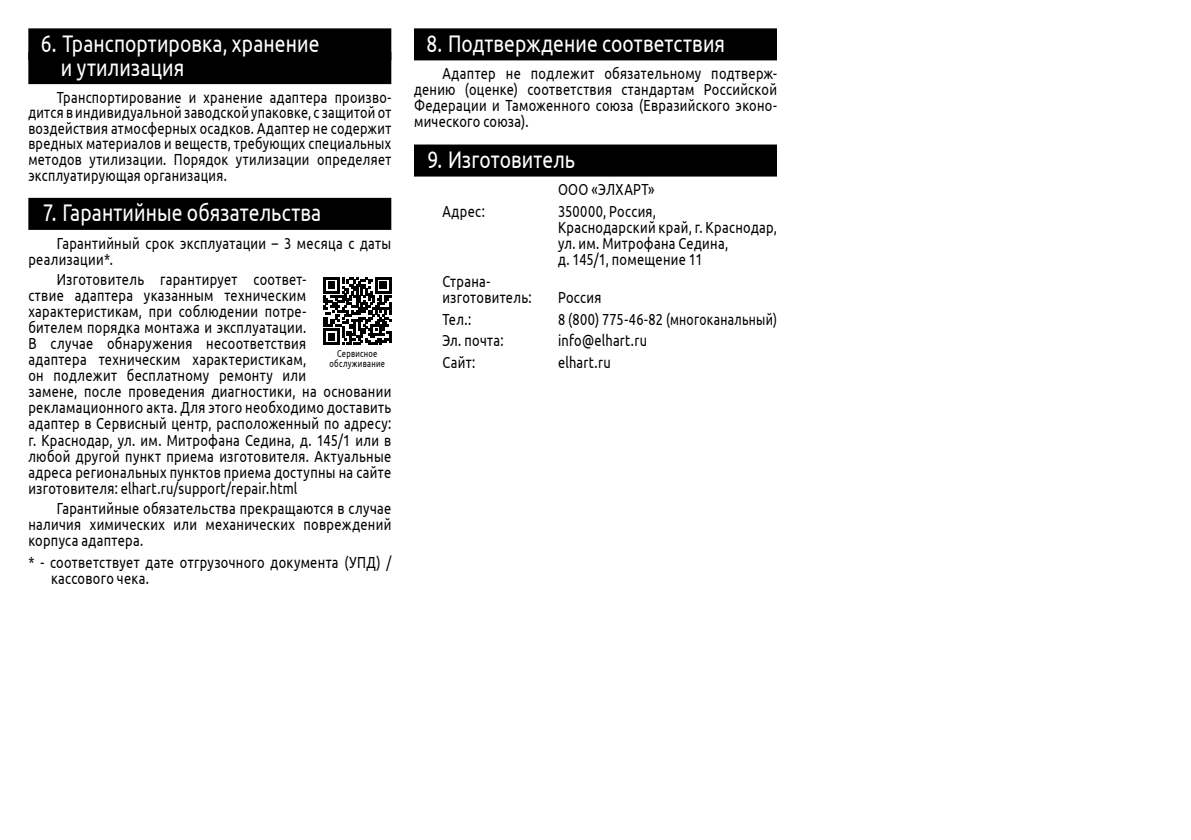
<style>
.page{position:relative;width:1191px;height:840px;background:#fff}
.page>*{position:absolute;margin:0;border:0;box-sizing:border-box;transform-origin:0 0}
.t1{font:24px/23.6px "Ubuntu";letter-spacing:.005em;color:#fff;scale:.8 1}
.t2{font:16px/16px "Ubuntu";letter-spacing:.025em;color:#000;scale:.8 1}
.t3{font:16px/15.6px "Ubuntu";letter-spacing:.025em;color:#000;text-align:justify;scale:.79 1}
.t4{font:10px/10px "Ubuntu";letter-spacing:.035em;color:#000;text-align:center;scale:.75 1}
</style>
<div class="page">
<div style="left:28px;top:28px;width:363px;height:32px;background:#000"></div>
<div style="left:28px;top:52px;width:363px;height:32px;background:#000"></div>
<div style="left:28px;top:198px;width:363px;height:32px;background:#000"></div>
<svg style="left:323px;top:277px;width:68px;height:68px"></svg>
<div style="left:414px;top:28px;width:363px;height:32px;background:#000"></div>
<div style="left:414px;top:144px;width:363px;height:32px;background:#000"></div>
<h1 class="t1" style="left:61px;top:31px;width:325px;text-indent:-20px">6. Транспортировка, хранение и утилизация</h1>
<p class="t3" style="left:28px;top:88px;width:461px;text-indent:28px">Транспортирование и хранение адаптера произво&shy;дится в индивидуальной заводской упаковке, с защитой от воздействия атмосферных осадков. Адаптер не содержит вредных материалов и веществ, требующих специальных методов утилизации. Порядок утилизации определяет эксплуатирующая организация.</p>
<h1 class="t1" style="left:43px;top:200px;width:349px">7. Гарантийные обязательства</h1>
<p class="t2" style="left:28px;top:234px;width:455px;text-indent:28px">Гарантийный срок эксплуатации – 3 месяца с даты реализации*.</p>
<p class="t2" style="left:28px;top:271px;width:455px;text-indent:28px">Изготовитель гарантирует соответ-<br>ствие адаптера указанным техническим характеристикам, при соблюдении потре-<br>бителем порядка монтажа и эксплуатации.<br>В случае обнаружения несоответствия<br>адаптера техническим характеристикам,<br>он подлежит бесплатному ремонту или<br>замене, после проведения диагностики, на основании рекламационного акта. Для этого необходимо доставить адаптер в Сервисный центр, расположенный по адресу: г. Краснодар, ул. им. Митрофана Седина, д. 145/1 или в любой другой пункт приема изготовителя. Актуальные адреса региональных пунктов приема доступны на сайте изготовителя: elhart.ru/support/repair.html</p>
<p class="t2" style="left:28px;top:499px;width:455px;text-align:justify;text-indent:28px">Гарантийные обязательства прекращаются в случае наличия химических или механических повреждений корпуса адаптера.</p>
<p class="t2" style="left:51px;top:553px;width:427px;text-indent:-23px">* - соответствует дате отгрузочного документа (УПД) / кассового чека.</p>
<p class="t4" style="left:330px;top:348px;width:75px">Сервисное обслуживание</p>
<h1 class="t1" style="left:426px;top:31px;width:375px">8. Подтверждение соответствия</h1>
<p class="t2" style="left:414px;top:65px;width:455px;text-align:justify;text-indent:28px">Адаптер не подлежит обязательному подтверж&shy;дению (оценке) соответствия стандартам Российской Федерации и Таможенного союза (Евразийского эконо&shy;мического союза).</p>
<h1 class="t1" style="left:427px;top:147px;width:186px">9. Изготовитель</h1>
<p class="t2" style="left:558px;top:181px;width:122px">ООО «ЭЛХАРТ»</p>
<p class="t2" style="left:442px;top:203px;width:55px">Адрес:</p>
<p class="t2" style="left:558px;top:203px;width:275px">350000, Россия,<br>Краснодарский край, г. Краснодар, ул. им. Митрофана Седина,<br>д. 145/1, помещение 11</p>
<p class="t2" style="left:442px;top:272px;width:113px">Страна&shy;изготовитель:</p>
<p class="t2" style="left:558px;top:288px;width:56px">Россия</p>
<p class="t2" style="left:442px;top:310px;width:38px">Тел.:</p>
<p class="t2" style="left:558px;top:310px;width:275px">8 (800) 775-46-82 (многоканальный)</p>
<p class="t2" style="left:442px;top:332px;width:78px">Эл. почта:</p>
<p class="t2" style="left:558px;top:332px;width:113px">info@elhart.ru</p>
<p class="t2" style="left:442px;top:353px;width:43px">Сайт:</p>
<p class="t2" style="left:558px;top:353px;width:67px">elhart.ru</p>
</div>
